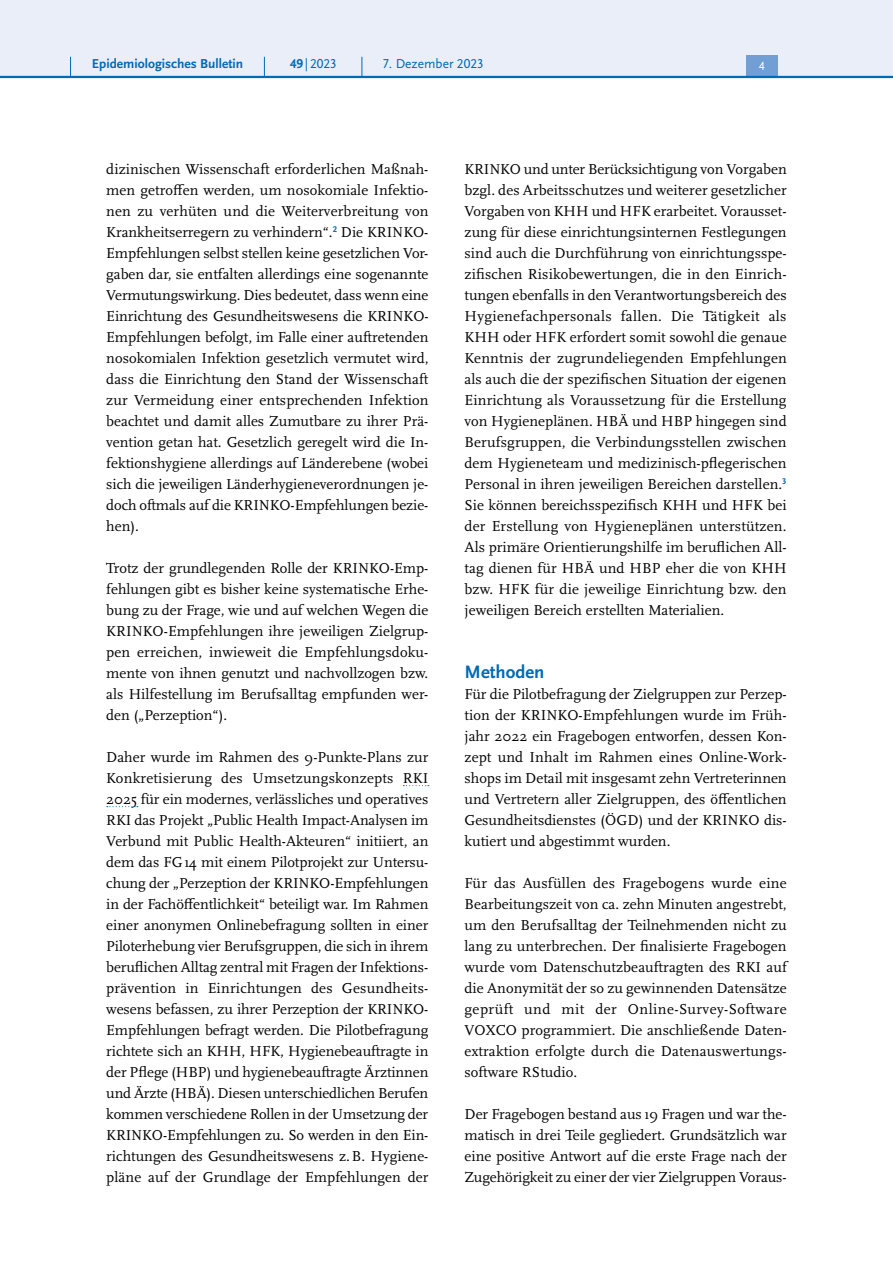
<style>
.page{position:relative;width:893px;height:1263px;background:#fff}
.page>*{position:absolute;margin:0;border:0;box-sizing:border-box;transform-origin:0 0}
.H3_-_Neu{font:700 18.75px "Scala Sans Pro";color:#006ab4}
.P_-_Fließtext{font:15px/21px "Scala Pro";color:#000;text-align:justify}
.t1{font:700 13.5px "Scala Sans Pro";color:#006ab4}
.t2{font:13.5px "Scala Sans Pro";color:#006ab4}
.t3{font:12.45px "Scala Sans Pro";color:#fff}
.s1{font-weight:700}
</style>
<div class="page">
<svg style="left:403px;top:785px;width:26px;height:1px"></svg>
<svg style="left:107px;top:806px;width:31px;height:1px"></svg>
<div style="left:0;top:0;width:893px;height:77px;background:#eaeef9"></div>
<div style="left:746px;top:55px;width:32px;height:21px;background:#719ed4"></div>
<hr style="left:0;top:76px;width:893px;height:2px;background:#006ab4">
<svg style="left:70px;top:57px;width:1px;height:19px"></svg>
<svg style="left:264px;top:57px;width:1px;height:19px"></svg>
<svg style="left:362px;top:57px;width:1px;height:19px"></svg>
<p class="t1" style="left:92px;top:55px;width:153px">Epidemiologisches Bulletin</p>
<p class="t2" style="left:290px;top:55px;width:48px"><span class="s1">49</span>| 2023</p>
<p class="t2" style="left:383px;top:55px;width:102px">7. Dezember 2023</p>
<p class="t3" style="left:759px;top:59px;width:7px">4</p>
<p class="P_-_Fließtext" style="left:106px;top:158px;width:324px">dizinischen Wissenschaft erforderlichen Maßnah&shy;men getroffen werden, um nosokomiale Infektio&shy;nen zu verhüten und die Weiterverbreitung von Krankheitserregern zu verhindern“.<sup>2</sup> Die KRINKO-Empfehlungen selbst stellen keine gesetzlichen Vor&shy;gaben dar, sie entfalten allerdings eine sogenannte Vermutungswirkung. Dies bedeutet, dass wenn eine Einrichtung des Gesundheitswesens die KRINKO-Empfehlungen befolgt, im Falle einer auftretenden nosokomialen Infektion gesetzlich vermutet wird, dass die Einrichtung den Stand der Wissenschaft zur Vermeidung einer entsprechenden Infektion beachtet und damit alles Zumutbare zu ihrer Prä&shy;vention getan hat. Gesetzlich geregelt wird die In&shy;fektionshygiene allerdings auf Länderebene (wobei sich die jeweiligen Länderhygieneverordnungen je&shy;doch oftmals auf die KRINKO-Empfehlungen bezie&shy;hen).</p>
<p class="P_-_Fließtext" style="left:106px;top:557px;width:324px">Trotz der grundlegenden Rolle der KRINKO-Emp&shy;fehlungen gibt es bisher keine systematische Erhe&shy;bung zu der Frage, wie und auf welchen Wegen die KRINKO-Empfehlungen ihre jeweiligen Zielgrup&shy;pen erreichen, inwieweit die Empfehlungsdoku&shy;mente von ihnen genutzt und nachvollzogen bzw. als Hilfestellung im Berufsalltag empfunden wer&shy;den („Perzeption“).</p>
<p class="P_-_Fließtext" style="left:106px;top:746px;width:324px">Daher wurde im Rahmen des 9-Punkte-Plans zur Konkretisierung des Umsetzungskonzepts RKI 2025 für ein modernes, verlässliches und operatives RKI das Projekt „Public Health Impact-Analysen im Verbund mit Public Health-Akteuren“ initiiert, an dem das FG14 mit einem Pilotprojekt zur Untersu&shy;chung der „Perzeption der KRINKO-Empfehlungen in der Fachöffentlichkeit“ beteiligt war. Im Rahmen einer anonymen Onlinebefragung sollten in einer Piloterhebung vier Berufsgruppen, die sich in ihrem beruflichen Alltag zentral mit Fragen der Infektions&shy;prävention in Einrichtungen des Gesundheits&shy;wesens befassen, zu ihrer Perzeption der KRINKO-Empfehlungen befragt werden. Die Pilotbefragung richtete sich an KHH, HFK, Hygienebeauftragte in der Pflege (HBP) und hygienebeauftragte Ärztinnen und Ärzte (HBÄ). Diesen unterschiedlichen Berufen kommen verschiedene Rollen in der Umsetzung der KRINKO-Empfehlungen zu. So werden in den Ein&shy;richtungen des Gesundheitswesens z.B. Hygiene&shy;pläne auf der Grundlage der Empfehlungen der</p>
<p class="P_-_Fließtext" style="left:465px;top:158px;width:324px">KRINKO und unter Berücksichtigung von Vorgaben bzgl. des Arbeitsschutzes und weiterer gesetzlicher Vorgaben von KHH und HFK erarbeitet. Vorausset&shy;zung für diese einrichtungsinternen Festlegungen sind auch die Durchführung von einrichtungsspe&shy;zifischen Risikobewertungen, die in den Einrich&shy;tungen ebenfalls in den Verantwortungsbereich des Hygienefachpersonals fallen. Die Tätigkeit als KHH oder HFK erfordert somit sowohl die genaue Kenntnis der zugrundeliegenden Empfehlungen als auch die der spezifischen Situation der eigenen Einrichtung als Voraussetzung für die Erstellung von Hygieneplänen. HBÄ und HBP hingegen sind Berufsgruppen, die Verbindungsstellen zwischen dem Hygieneteam und medizinisch-pflegerischen Personal in ihren jeweiligen Bereichen darstellen.<sup>3<br></sup>Sie können bereichsspezifisch KHH und HFK bei der Erstellung von Hygieneplänen unterstützen.<br>Als primäre Orientierungshilfe im beruflichen All&shy;tag dienen für HBÄ und HBP eher die von KHH bzw. HFK für die jeweilige Einrichtung bzw. den jeweiligen Bereich erstellten Materialien.</p>
<h1 class="H3_-_Neu" style="left:465px;top:660px;width:81px">Methoden</h1>
<p class="P_-_Fließtext" style="left:465px;top:683px;width:324px">Für die Pilotbefragung der Zielgruppen zur Perzep&shy;tion der KRINKO-Empfehlungen wurde im Früh&shy;jahr 2022 ein Fragebogen entworfen, dessen Kon&shy;zept und Inhalt im Rahmen eines Online-Work&shy;shops im Detail mit insgesamt zehn Vertreterinnen und Vertretern aller Zielgruppen, des öffentlichen Gesundheitsdienstes (ÖGD) und der KRINKO dis&shy;kutiert und abgestimmt wurden.</p>
<p class="P_-_Fließtext" style="left:465px;top:872px;width:324px">Für das Ausfüllen des Fragebogens wurde eine Bearbeitungszeit von ca. zehn Minuten angestrebt, um den Berufsalltag der Teilnehmenden nicht zu lang zu unterbrechen. Der finalisierte Fragebogen wurde vom Datenschutzbeauftragten des RKI auf die Anonymität der so zu gewinnenden Datensätze geprüft und mit der Online-Survey-Software VOXCO programmiert. Die anschließende Daten&shy;extraktion erfolgte durch die Datenauswertungs&shy;software RStudio.</p>
<p class="P_-_Fließtext" style="left:465px;top:1103px;width:324px">Der Fragebogen bestand aus 19 Fragen und war the&shy;matisch in drei Teile gegliedert. Grundsätzlich war eine positive Antwort auf die erste Frage nach der Zugehörigkeit zu einer der vier Zielgruppen Voraus-</p>
</div>
